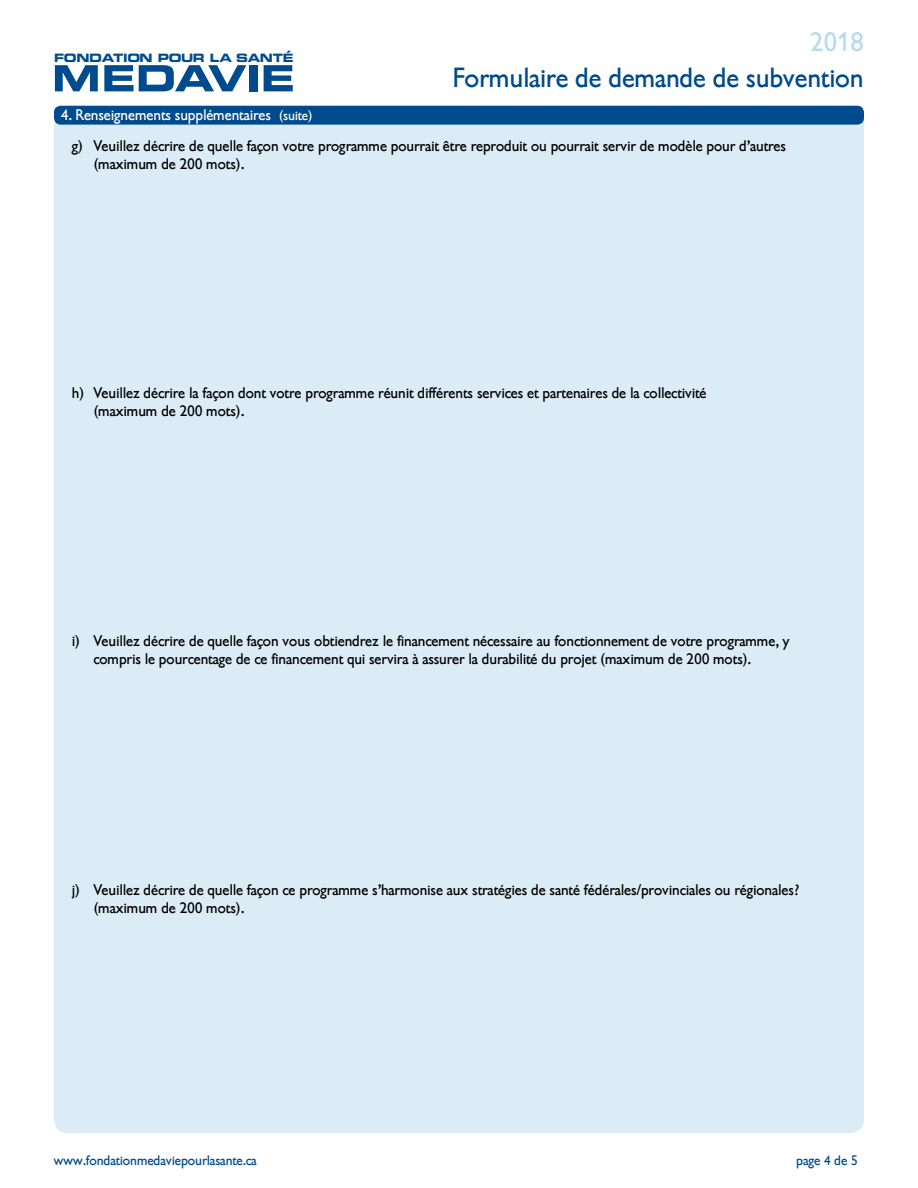
<style>
.page{position:relative;width:918px;height:1188px;background:#fff}
.page>*{position:absolute;margin:0;border:0;box-sizing:border-box;transform-origin:0 0}
.t1{font:27px "Gibson";color:#004b8d}
.t2{font:26.4px "Gibson";color:#b7daee}
.French_questions{font:15px/18px "Gibson";color:#000}
.section_head{font:15px "Gibson";color:#fff}
.t3{font:13.5px "Gibson";color:#004b8d}
.t4{font:11.55px "Eurostile LT Std Bold Ex 2";letter-spacing:-.025em;color:#004b8d}
.s1{font-size:13.5px}
</style>
<div class="page">
<div style="left:54px;top:110px;width:810px;height:1023px;background:#dbecf7;border-radius:14px"></div>
<div style="left:54px;top:106px;width:810px;height:19px;background:#004b8d;border-radius:7px"></div>
<svg style="left:55px;top:65px;width:43px;height:26px"></svg>
<svg style="left:104px;top:65px;width:142px;height:26px"></svg>
<div style="left:250px;top:65px;width:8px;height:26px;background:#004b8d"></div>
<svg style="left:264px;top:65px;width:29px;height:26px"></svg>
<p class="t4" style="left:54px;top:50px;width:241px">FONDATION POUR LA SANTÉ</p>
<p class="t2" style="left:811px;top:27px;width:55px">2018</p>
<p class="t1" style="left:453px;top:62px;width:412px">Formulaire de demande de subvention</p>
<p class="section_head" style="left:61px;top:106px;width:253px">4. Renseignements supplémentaires <span class="s1">(suite)</span></p>
<p class="French_questions" style="left:94px;top:138px;width:694px;text-indent:-22px">g) Veuillez décrire de quelle façon votre programme pourrait être reproduit ou pourrait servir de modèle pour d’autres (maximum de 200 mots).</p>
<p class="French_questions" style="left:94px;top:384px;width:615px;text-indent:-22px">h) Veuillez décrire la façon dont votre programme réunit différents services et partenaires de la collectivité (maximum de 200 mots).</p>
<p class="French_questions" style="left:94px;top:632px;width:698px;text-indent:-22px">i) Veuillez décrire de quelle façon vous obtiendrez le financement nécessaire au fonctionnement de votre programme, y compris le pourcentage de ce financement qui servira à assurer la durabilité du projet (maximum de 200 mots).</p>
<p class="French_questions" style="left:94px;top:881px;width:707px;text-indent:-22px">j) Veuillez décrire de quelle façon ce programme s’harmonise aux stratégies de santé fédérales/provinciales ou régionales? (maximum de 200 mots).</p>
<p class="t3" style="left:54px;top:1152px;width:205px">www.fondationmedaviepourlasante.ca</p>
<p class="t3" style="left:797px;top:1152px;width:63px">page 4 de 5</p>
</div>
